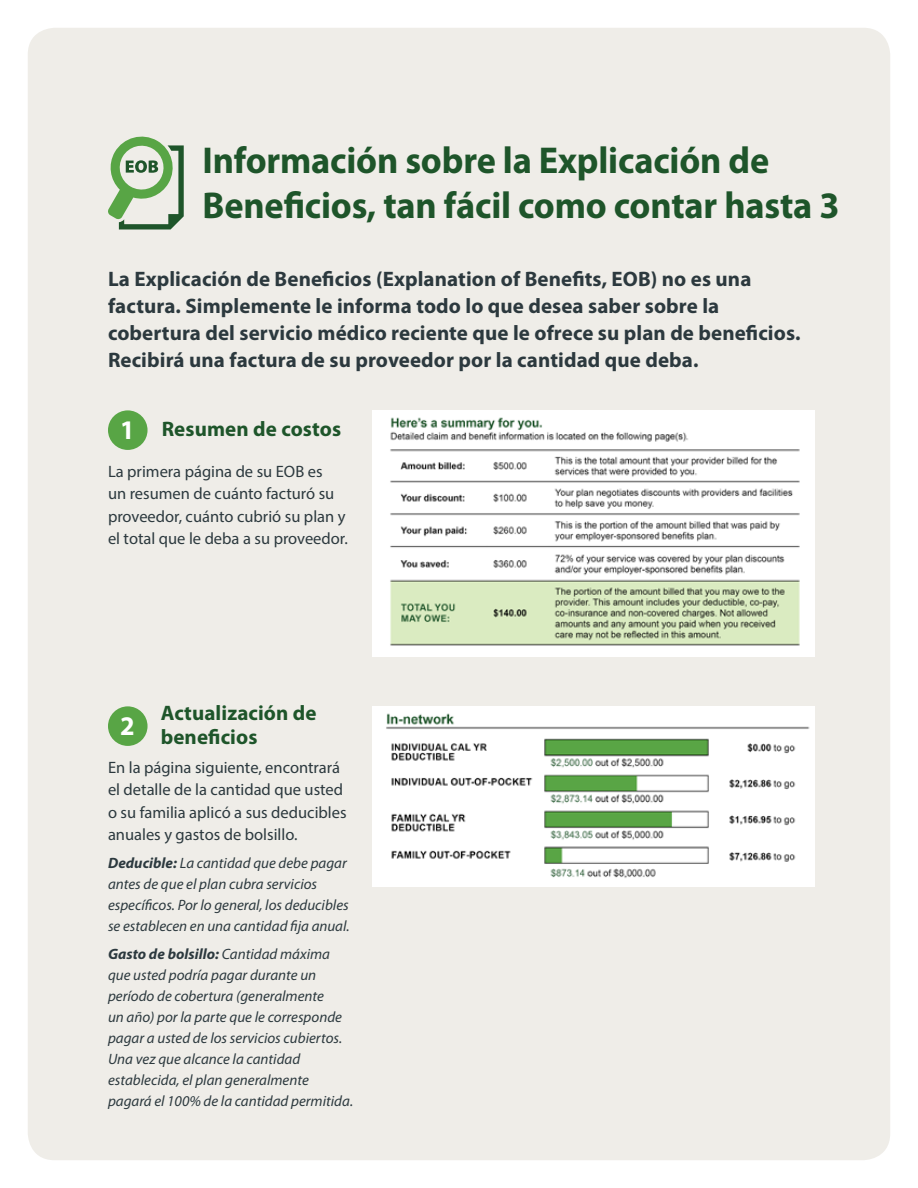
<style>
.page{position:relative;width:918px;height:1188px;background:#fff}
.page>*{position:absolute;margin:0;border:0;box-sizing:border-box;transform-origin:0 0}
.t1{font:700 37.5px/45px "Myriad Pro";letter-spacing:-.005em;color:#1e552a}
.t2{font:700 27px "Myriad Pro";color:#fff}
.t3{font:700 21px/27px "Myriad Pro";letter-spacing:.005em;color:#2c393e}
.t4{font:700 21px/24px "Myriad Pro";letter-spacing:.005em;color:#1e552a}
.t5{font:16.5px/22.5px "Myriad Pro";color:#2c393e}
.t6{font:italic 15px/21px "Myriad Pro";color:#2c393e}
.s1{font-size:27px;color:#fff}
.s2{font-weight:700}
</style>
<div class="page">
<div style="left:28px;top:28px;width:862px;height:1132px;background:#efede8"></div>
<div style="left:108px;top:410px;width:40px;height:40px;background:#58a545;border-radius:50%"></div>
<div style="left:108px;top:706px;width:40px;height:40px;background:#58a545;border-radius:50%"></div>
<svg style="left:107px;top:132px;width:77px;height:97px;background:#aac4a2"></svg>
<img style="left:373px;top:410px;width:442px;height:247px">
<img style="left:373px;top:706px;width:442px;height:181px">
<h1 class="t1" style="left:202px;top:138px;width:639px">Información sobre la Explicación de<br>Beneficios, tan fácil como contar hasta 3</h1>
<p class="t3" style="left:108px;top:265px;width:694px">La Explicación de Beneficios (Explanation of Benefits, EOB) no es una factura. Simplemente le informa todo lo que desea saber sobre la cobertura del servicio médico reciente que le ofrece su plan de beneficios.<br>Recibirá una factura de su proveedor por la cantidad que deba.</p>
<h2 class="t4" style="left:120px;top:417px;width:223px"><span class="s1">1</span> Resumen de costos</h2>
<p class="t5" style="left:108px;top:460px;width:241px">La primera página de su EOB es<br>un resumen de cuánto facturó su proveedor, cuánto cubrió su plan y el total que le deba a su proveedor.</p>
<h2 class="t2" style="left:120px;top:711px;width:16px">2</h2>
<h2 class="t4" style="left:161px;top:701px;width:157px">Actualización de beneficios</h2>
<p class="t5" style="left:108px;top:756px;width:240px">En la página siguiente, encontrará el detalle de la cantidad que usted o su familia aplicó a sus deducibles anuales y gastos de bolsillo.</p>
<p class="t6" style="left:108px;top:853px;width:243px"><span class="s2">Deducible:</span> La cantidad que debe pagar antes de que el plan cubra servicios específicos. Por lo general, los deducibles se establecen en una cantidad fija anual.</p>
<p class="t6" style="left:108px;top:943px;width:247px"><span class="s2">Gasto de bolsillo:</span> Cantidad máxima que usted podría pagar durante un período de cobertura (generalmente<br>un año) por la parte que le corresponde pagar a usted de los servicios cubiertos.<br>Una vez que alcance la cantidad establecida, el plan generalmente pagará el 100% de la cantidad permitida.</p>
</div>
